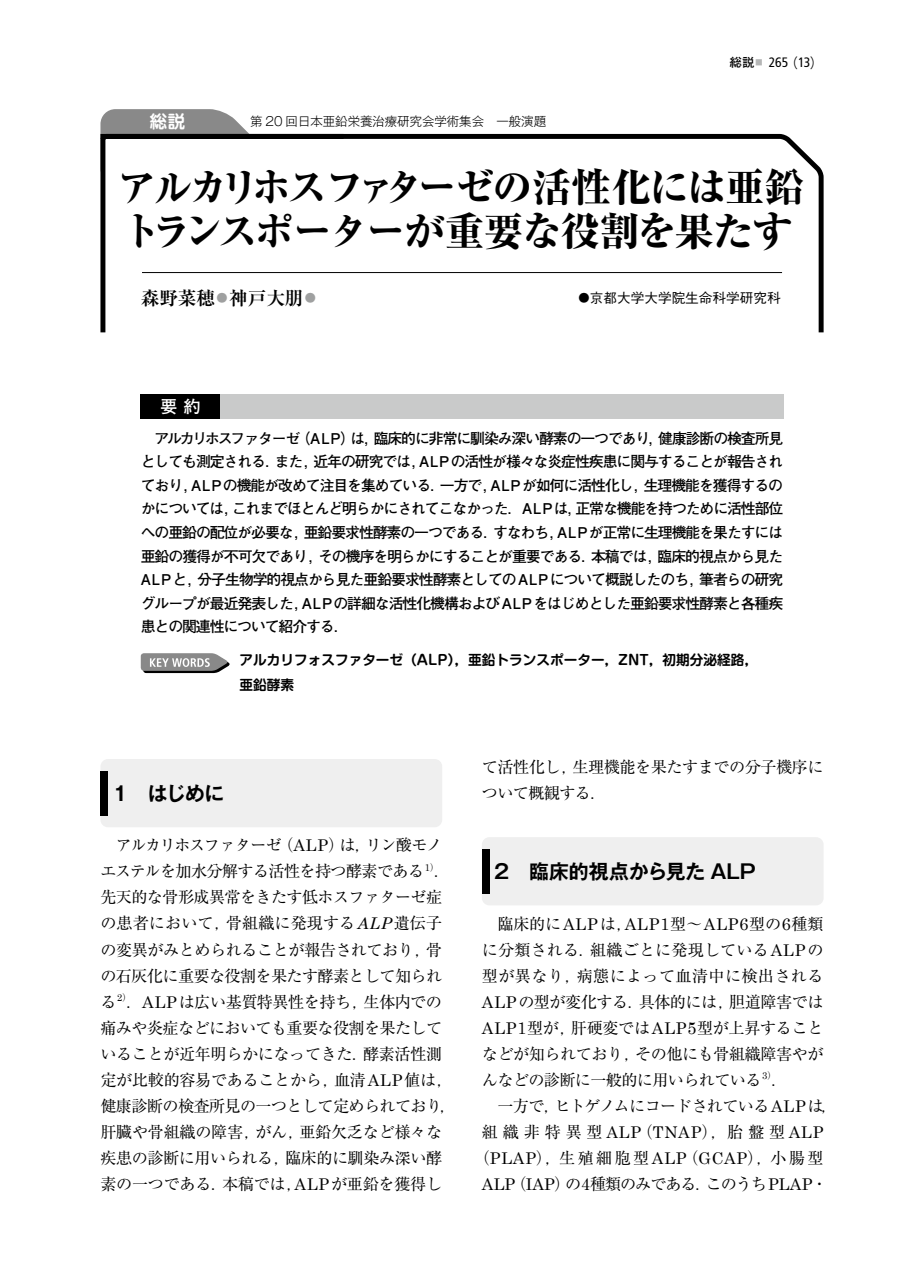
<style>
.page{position:relative;width:903px;height:1275px;background:#fff}
.page>*{position:absolute;margin:0;border:0;box-sizing:border-box;transform-origin:0 0}
.t1{font:800 39.73px/44.6px "Ryumin Pro";letter-spacing:-.05em;color:#000}
.t2{font:700 19.78px "Gothic MB101 Pro De";letter-spacing:-.005em;color:#000}
.t3{font:700 18.55px "Ryumin Pro";color:#000}
.t4{font:700 17.32px "Futo Go B101 Pro";color:#fff}
.t5{font:700 17.32px "Shin M Go Pro De";color:#fff}
.t6{font:16.1px/26.1px "Ryumin Pro";letter-spacing:-.03em;color:#000}
.t7{font:16.1px "Ryumin Pro";letter-spacing:-.065em;color:#000}
.t8{font:16.1px "Ryumin Pro";letter-spacing:.145em;color:#000}
.t9{font:16.1px "Ryumin Pro";letter-spacing:.3em;color:#000}
.t10{font:700 14.88px/23.6px "Futo Go B101 Pro";letter-spacing:-.07em;color:#000;text-align:justify}
.t11{font:700 13.65px/24.8px "Shin M Go Pro De";color:#000}
.t12{font:500 13.65px "Gothic BBB Pro";color:#000}
.t13{font:condensed 13.65px "Frutiger LT Std";color:#000}
.t14{font:300 12.42px "Gothic MB101 Pro";color:#000}
.s1{font-family:"Futo Go B101 Pro";font-weight:700;font-stretch:normal;font-size:12.42px}
.s2{font-family:"Futo Go B101 Pro";font-weight:700;font-stretch:normal;font-size:12.42px;color:#b5b6b6}
.s3{font-family:"Gothic BBB Pro";font-weight:500;font-stretch:normal}
.s4{font-size:11.2px}
.s5{font-family:"Century Schoolbook"}
.s6{font-family:"Century Schoolbook";font-style:italic}
.s7{font-family:"Century Schoolbook";font-size:16.97px}
</style>
<div class="page">
<div style="left:141px;top:394px;width:79px;height:25px;background:#000"></div>
<div style="left:220px;top:394px;width:563px;height:25px;background:#c9caca"></div>
<svg style="left:100px;top:109px;width:146px;height:22px;background:#959595"></svg>
<svg style="left:100px;top:131px;width:724px;height:202px"></svg>
<div style="left:100px;top:134px;width:244px;height:5px;background:#000"></div>
<hr style="left:142px;top:272px;width:640px;height:1px;background:#000">
<div style="left:100px;top:759px;width:342px;height:68px;background:#efefef;border-radius:7px"></div>
<div style="left:100px;top:771px;width:8px;height:44px;background:#000"></div>
<div style="left:482px;top:837px;width:341px;height:68px;background:#efefef;border-radius:7px"></div>
<div style="left:482px;top:849px;width:7px;height:45px;background:#000"></div>
<svg style="left:141px;top:653px;width:89px;height:20px;background:#929292"></svg>
<p class="t5" style="left:150px;top:107px;width:37px">総説</p>
<p class="t14" style="left:250px;top:111px;width:298px">第 20 回日本亜鉛栄養治療研究会学術集会　一般演題</p>
<p class="t13" style="left:729px;top:54px;width:96px"><span class="s1">総説</span><span class="s2">■</span> 265<span class="s3">（</span>13<span class="s3">）</span></p>
<h1 class="t1" style="left:117px;top:161px;width:689px">アルカリホスファターゼの活性化には亜鉛トランスポーターが重要な役割を果たす</h1>
<p class="t3" style="left:141px;top:283px;width:177px">森野菜穂<sup>●</sup>神戸大朋<sup>●</sup></p>
<p class="t12" style="left:579px;top:287px;width:204px"><span class="s4">●</span>京都大学大学院生命科学研究科</p>
<p class="t4" style="left:160px;top:393px;width:42px">要 約</p>
<p class="t10" style="left:141px;top:424px;width:644px;text-indent:14px">アルカリホスファターゼ（ALP）は，臨床的に非常に馴染み深い酵素の一つであり，健康診断の検査所見としても測定される．また，近年の研究では，ALP の活性が様々な炎症性疾患に関与することが報告されており，ALPの機能が改めて注目を集めている．一方で，ALPが如何に活性化し，生理機能を獲得するのかについては，これまでほとんど明らかにされてこなかった．ALPは，正常な機能を持つために活性部位への亜鉛の配位が必要な，亜鉛要求性酵素の一つである．すなわち，ALP が正常に生理機能を果たすには亜鉛の獲得が不可欠であり，その機序を明らかにすることが重要である．本稿では，臨床的視点から見たALPと，分子生物学的視点から見た亜鉛要求性酵素としてのALPについて概説したのち，筆者らの研究グループが最近発表した，ALPの詳細な活性化機構およびALPをはじめとした亜鉛要求性酵素と各種疾患との関連性について紹介する．</p>
<p class="t11" style="left:240px;top:646px;width:520px">アルカリフォスファターゼ（ALP），亜鉛トランスポーター，ZNT，初期分泌経路，亜鉛酵素</p>
<p class="t2" style="left:113px;top:777px;width:113px">1　はじめに</p>
<p class="t6" style="left:100px;top:831px;width:357px;text-indent:15px">アルカリホスファターゼ（<span class="s5">ALP</span>）は，リン酸モノエステルを加水分解する活性を持つ酵素である<sup>1</sup><sup>）</sup>．先天的な骨形成異常をきたす低ホスファターゼ症の患者において，骨組織に発現する<span class="s6">ALP</span>遺伝子の変異がみとめられることが報告されており，骨の石灰化に重要な役割を果たす酵素として知られる<sup>2</sup><sup>）</sup>．<span class="s5">ALP</span>は広い基質特異性を持ち，生体内での痛みや炎症などにおいても重要な役割を果たしていることが近年明らかになってきた．酵素活性測定が比較的容易であることから，血清<span class="s5">ALP</span>値は，健康診断の検査所見の一つとして定められており，肝臓や骨組織の障害，がん，亜鉛欠乏など様々な疾患の診断に用いられる，臨床的に馴染み深い酵素の一つである．本稿では，<span class="s5">ALP</span>が亜鉛を獲得し</p>
<p class="t6" style="left:482px;top:753px;width:343px">て活性化し，生理機能を果たすまでの分子機序について概観する．</p>
<p class="t2" style="left:494px;top:855px;width:263px">2　臨床的視点から見た ALP</p>
<p class="t6" style="left:482px;top:909px;width:343px;text-align:justify;text-indent:16px">臨床的に<span class="s5">ALP</span>は，<span class="s5">ALP</span><span class="s7">1</span>型～<span class="s5">ALP</span><span class="s7">6</span>型の<span class="s7">6</span>種類に分類される．組織ごとに発現している<span class="s5">ALP</span>の型が異なり，病態によって血清中に検出される<span class="s5">ALP</span>の型が変化する．具体的には，胆道障害では<span class="s5">ALP</span><span class="s7">1</span>型が，肝硬変では<span class="s5">ALP</span><span class="s7">5</span>型が上昇することなどが知られており，その他にも骨組織障害やがんなどの診断に一般的に用いられている<sup>3</sup><sup>）</sup>．</p>
<p class="t6" style="left:497px;top:1092px;width:342px">一方で，ヒトゲノムにコードされている<span class="s5">ALP</span>は，</p>
<p class="t9" style="left:482px;top:1119px;width:343px">組織非特異型 <span class="s5">ALP</span>（<span class="s5">TNAP</span>），胎盤型 <span class="s5">ALP</span></p>
<p class="t8" style="left:474px;top:1145px;width:351px">（<span class="s5">PLAP</span>），生殖細胞型 <span class="s5">ALP</span>（<span class="s5">GCAP</span>），小腸型</p>
<p class="t7" style="left:482px;top:1171px;width:347px"><span class="s5">ALP</span>（<span class="s5">IAP</span>）の<span class="s7">4</span>種類のみである．このうち<span class="s5">PLAP</span>・</p>
</div>
